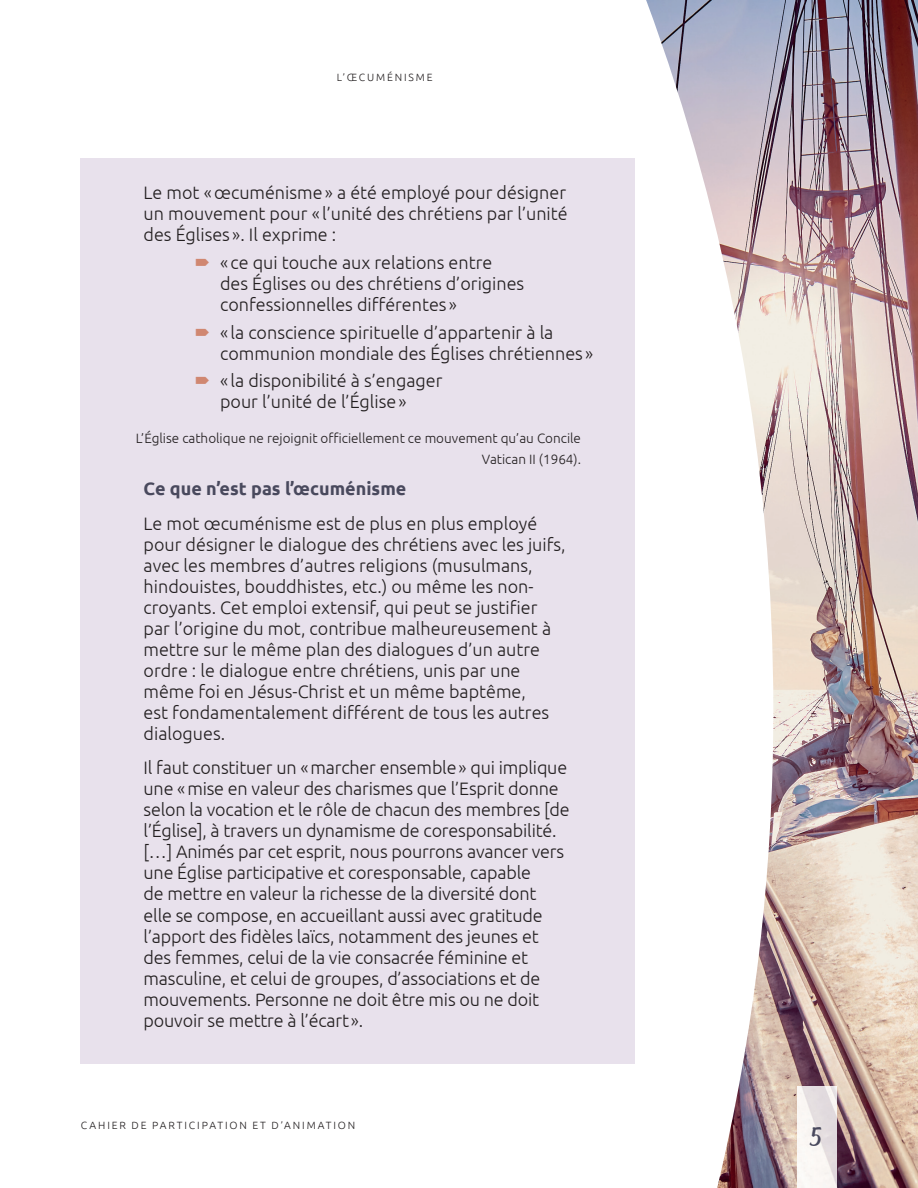
<style>
.page{position:relative;width:918px;height:1188px;background:#fff}
.page>*{position:absolute;margin:0;border:0;box-sizing:border-box;transform-origin:0 0}
.t1{font:33px "Deadhead Script";color:#49495d}
.t2{font:300 18px/21px "Ubuntu";color:#231f20}
.t3{font:700 18px "Ubuntu";color:#49495d}
.t4{font:300 13.5px/21px "Ubuntu";color:#231f20;text-align:right}
.t5{font:300 10.5px "Ubuntu";letter-spacing:.18em;color:#231f20}
</style>
<div class="page">
<img style="left:646px;top:0;width:272px;height:1188px">
<img style="left:797px;top:1087px;width:40px;height:101px">
<div style="left:81px;top:158px;width:554px;height:905px;background:#e8e1ec"></div>
<p class="t5" style="left:337px;top:70px;width:97px">L’ŒCUMÉNISME</p>
<p class="t2" style="left:144px;top:182px;width:426px;text-align:justify">Le mot « œcuménisme » a été employé pour désigner un mouvement pour « l’unité des chrétiens par l’unité des Églises ». Il exprime :</p>
<p class="t2" style="left:220px;top:252px;width:306px">« ce qui touche aux relations entre des Églises ou des chrétiens d’origines confessionnelles différentes »</p>
<p class="t2" style="left:220px;top:321px;width:375px">« la conscience spirituelle d’appartenir à la communion mondiale des Églises chrétiennes »</p>
<p class="t2" style="left:220px;top:370px;width:224px">« la disponibilité à s’engager pour l’unité de l’Église »</p>
<p class="t4" style="left:136px;top:427px;width:447px">L’Église catholique ne rejoignit officiellement ce mouvement qu’au Concile<br>Vatican II (1964).</p>
<p class="t3" style="left:144px;top:478px;width:264px">Ce que n’est pas l’œcuménisme</p>
<p class="t2" style="left:144px;top:513px;width:424px">Le mot œcuménisme est de plus en plus employé pour désigner le dialogue des chrétiens avec les juifs, avec les membres d’autres religions (musulmans, hindouistes, bouddhistes, etc.) ou même les non&shy;croyants. Cet emploi extensif, qui peut se justifier par l’origine du mot, contribue malheureusement à mettre sur le même plan des dialogues d’un autre ordre : le dialogue entre chrétiens, unis par une même foi en Jésus-Christ et un même baptême,<br>est fondamentalement différent de tous les autres dialogues.</p>
<p class="t2" style="left:144px;top:757px;width:428px">Il faut constituer un « marcher ensemble » qui implique une « mise en valeur des charismes que l’Esprit donne selon la vocation et le rôle de chacun des membres [de l’Église], à travers un dynamisme de coresponsabilité. […] Animés par cet esprit, nous pourrons avancer vers une Église participative et coresponsable, capable<br>de mettre en valeur la richesse de la diversité dont<br>elle se compose, en accueillant aussi avec gratitude l’apport des fidèles laïcs, notamment des jeunes et des femmes, celui de la vie consacrée féminine et masculine, et celui de groupes, d’associations et de mouvements. Personne ne doit être mis ou ne doit pouvoir se mettre à l’écart ».</p>
<p class="t5" style="left:81px;top:1119px;width:276px">CAHIER DE PARTICIPATION ET D’ANIMATION</p>
<h1 class="t1" style="left:812px;top:1122px;width:12px">5</h1>
</div>
